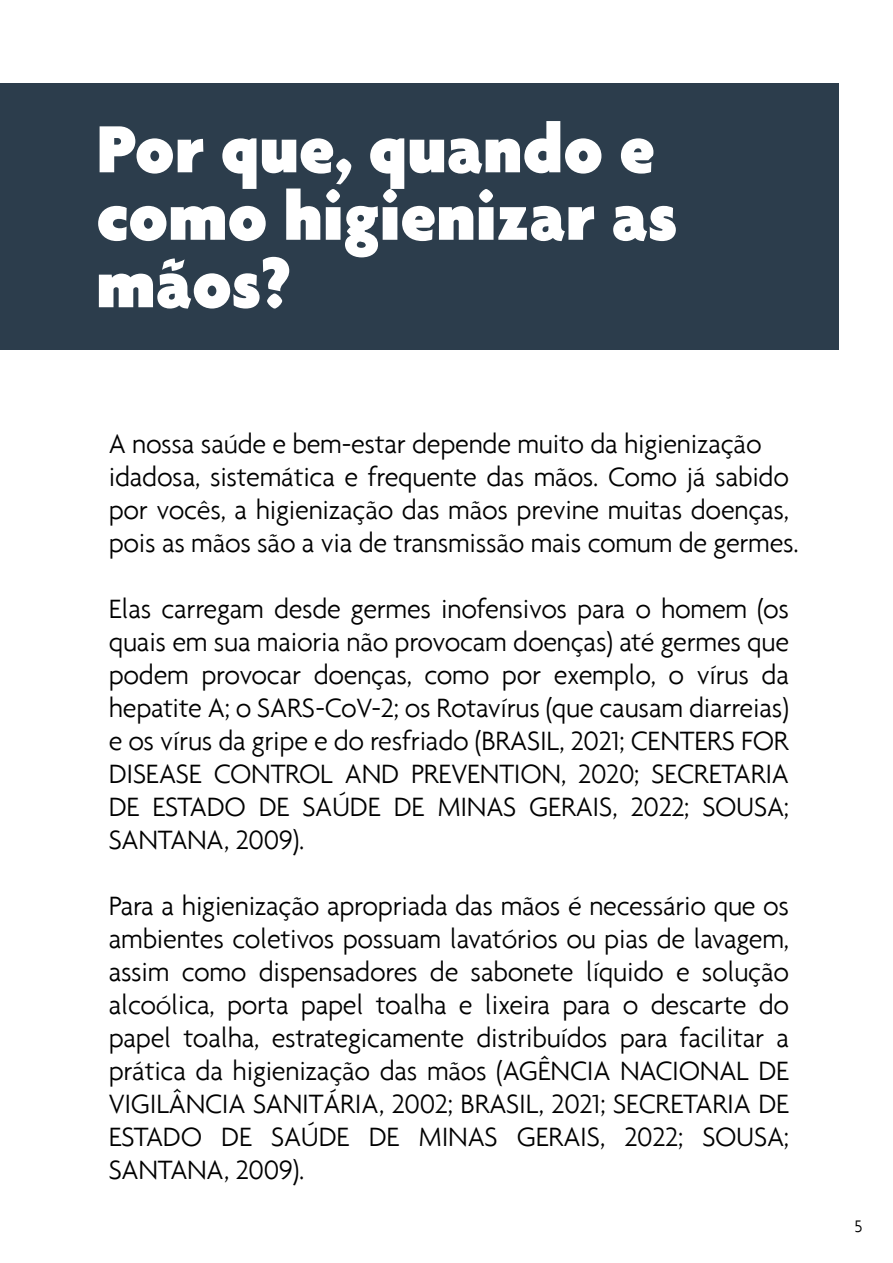
<style>
.page{position:relative;width:893px;height:1263px;background:#fff}
.page>*{position:absolute;margin:0;border:0;box-sizing:border-box;transform-origin:0 0}
.t1{font:900 72px/67.5px "Agenda";color:#fff}
.t2{font:300 28.5px/33px "Agenda";letter-spacing:-.01em;color:#000;text-align:justify}
.t3{font:300 18px "Agenda";color:#000}
</style>
<div class="page">
<div style="left:0;top:83px;width:838px;height:267px;background:#2c3d4c"></div>
<h1 class="t1" style="left:96px;top:114px;width:583px">Por que, quando e como higienizar as mãos?</h1>
<p class="t2" style="left:109px;top:426px;width:692px;text-align:left">A nossa saúde e bem-estar depende muito da higienização idadosa, sistemática e frequente das mãos. Como já sabido por vocês, a higienização das mãos previne muitas doenças, pois as mãos são a via de transmissão mais comum de germes.</p>
<p class="t2" style="left:109px;top:591px;width:682px">Elas carregam desde germes inofensivos para o homem (os quais em sua maioria não provocam doenças) até germes que podem provocar doenças, como por exemplo, o vírus da hepatite A; o SARS-CoV-2; os Rotavírus (que causam diarreias) e os vírus da gripe e do resfriado (BRASIL, 2021; CENTERS FOR DISEASE CONTROL AND PREVENTION, 2020; SECRETARIA DE ESTADO DE SAÚDE DE MINAS GERAIS, 2022; SOUSA; SANTANA, 2009).</p>
<p class="t2" style="left:109px;top:888px;width:682px">Para a higienização apropriada das mãos é necessário que os ambientes coletivos possuam lavatórios ou pias de lavagem, assim como dispensadores de sabonete líquido e solução alcoólica, porta papel toalha e lixeira para o descarte do papel toalha, estrategicamente distribuídos para facilitar a prática da higienização das mãos (AGÊNCIA NACIONAL DE VIGILÂNCIA SANITÁRIA, 2002; BRASIL, 2021; SECRETARIA DE ESTADO DE SAÚDE DE MINAS GERAIS, 2022; SOUSA; SANTANA, 2009).</p>
<p class="t3" style="left:854px;top:1215px;width:10px">5</p>
</div>
